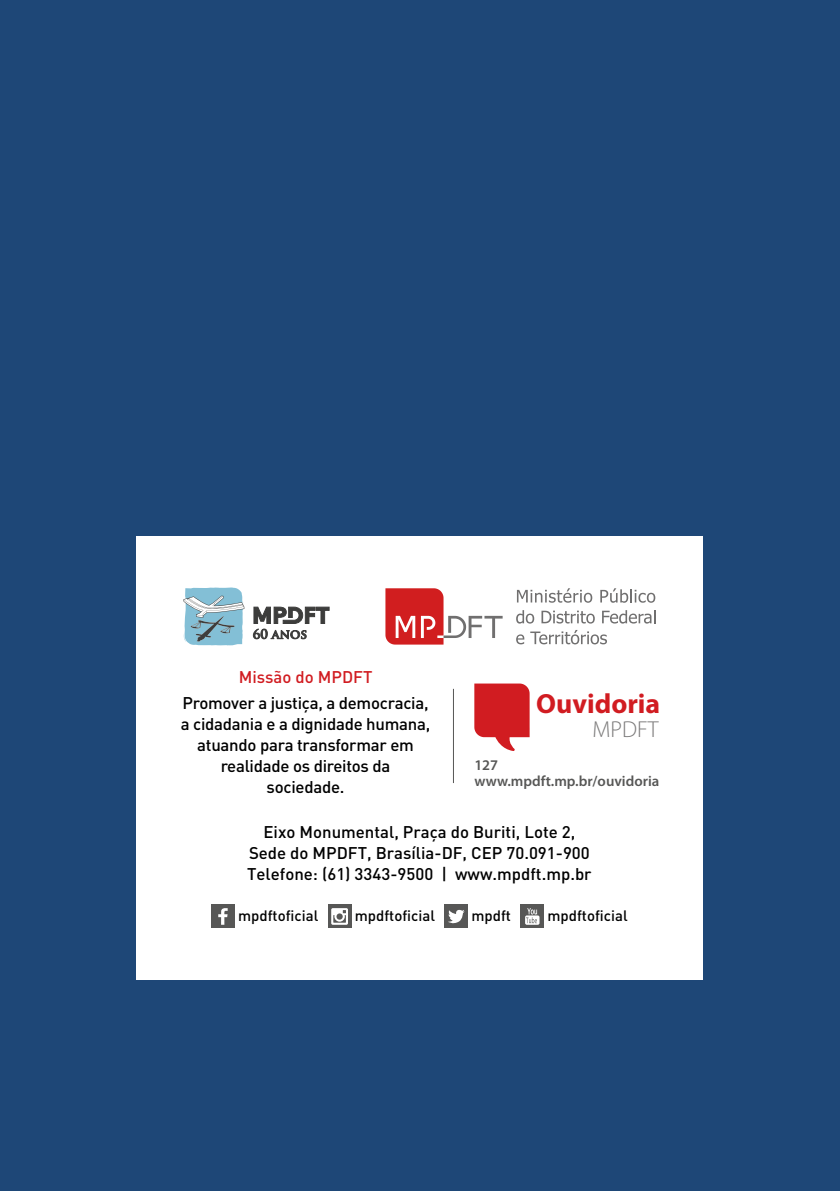
<style>
.page{position:relative;width:840px;height:1191px;background:#fff}
.page>*{position:absolute;margin:0;border:0;box-sizing:border-box;transform-origin:0 0}
.t1{font:700 27.8px "Myriad Pro";color:#d11c21}
.t2{font:300 23.2px "Myriad Pro";color:#7c7b7b}
.t3{font:500 16.8px/21.2px "DIN";letter-spacing:-.015em;color:#000;text-align:center}
.t4{font:500 16.8px "DIN";color:#d11c21}
.t5{font:500 15px "DIN";color:#000}
.t6{font:600 14.8px "Myriad Pro";color:#575756}
</style>
<div class="page">
<div style="left:0;top:0;width:839px;height:1191px;background:#1e4777"></div>
<div style="left:136px;top:536px;width:566px;height:443px;background:#fff"></div>
<svg style="left:474px;top:683px;width:55px;height:68px"></svg>
<hr style="left:453px;top:689px;width:1px;height:94px;background:#575756">
<div style="left:444px;top:904px;width:24px;height:24px;background:#575756"></div>
<svg style="left:448px;top:909px;width:16px;height:15px"></svg>
<div style="left:327px;top:904px;width:24px;height:24px;background:#575756"></div>
<svg style="left:331px;top:908px;width:17px;height:16px"></svg>
<svg style="left:333px;top:910px;width:13px;height:12px"></svg>
<div style="left:520px;top:904px;width:23px;height:24px;background:#575756"></div>
<div style="left:525px;top:915px;width:14px;height:9px;background:#fff;border-radius:2px"></div>
<svg style="left:525px;top:908px;width:12px;height:15px"></svg>
<div style="left:211px;top:904px;width:24px;height:24px;background:#575756"></div>
<svg style="left:218px;top:908px;width:9px;height:16px"></svg>
<svg style="left:385px;top:588px;width:117px;height:56px"></svg>
<svg style="left:517px;top:588px;width:75px;height:15px"></svg>
<svg style="left:600px;top:588px;width:55px;height:15px"></svg>
<svg style="left:516px;top:610px;width:18px;height:13px"></svg>
<svg style="left:541px;top:610px;width:53px;height:13px"></svg>
<svg style="left:602px;top:610px;width:53px;height:13px"></svg>
<svg style="left:516px;top:634px;width:8px;height:10px"></svg>
<svg style="left:530px;top:630px;width:76px;height:14px"></svg>
<svg style="left:183px;top:587px;width:61px;height:58px;background:#96bfcf"></svg>
<svg style="left:253px;top:606px;width:76px;height:34px"></svg>
<p class="t4" style="left:238px;top:666px;width:135px">Missão do MPDFT</p>
<p class="t3" style="left:181px;top:691px;width:251px">Promover a justiça, a democracia, a cidadania e a dignidade humana, atuando para transformar em realidade os direitos da sociedade.</p>
<h1 class="t1" style="left:536px;top:686px;width:125px">Ouvidoria</h1>
<h2 class="t2" style="left:592px;top:717px;width:68px">MPDFT</h2>
<p class="t6" style="left:474px;top:772px;width:186px">www.mpdft.mp.br/ouvidoria</p>
<p class="t6" style="left:474px;top:755px;width:25px">127</p>
<p class="t3" style="left:247px;top:821px;width:346px">Eixo Monumental, Praça do Buriti, Lote 2,<br>Sede do MPDFT, Brasília-DF, CEP 70.091-900<br>Telefone: (61) 3343-9500 | www.mpdft.mp.br</p>
<p class="t5" style="left:238px;top:906px;width:82px">mpdftoficial</p>
<p class="t5" style="left:354px;top:906px;width:82px">mpdftoficial</p>
<p class="t5" style="left:471px;top:906px;width:41px">mpdft</p>
<p class="t5" style="left:547px;top:906px;width:82px">mpdftoficial</p>
</div>
